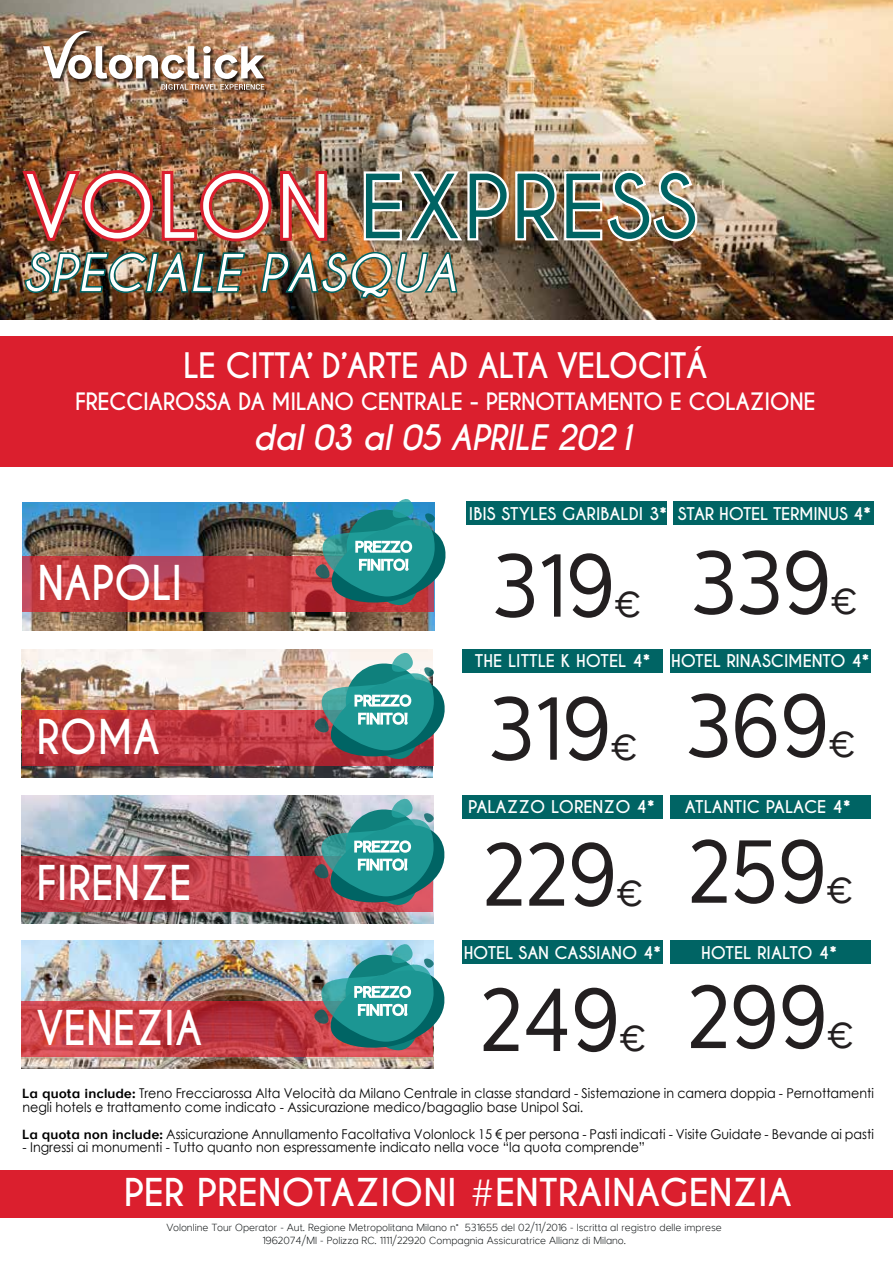
<style>
.page{position:relative;width:893px;height:1263px;background:#fff}
.page>*{position:absolute;margin:0;border:0;box-sizing:border-box;transform-origin:0 0}
.t1{font:90px "Larke Neue";color:#231f20;scale:.9 1}
.t2{font:700 85.5px "Caviar Dreams";color:#006464}
.t3{font:italic 700 49.5px "Caviar Dreams";color:#fff}
.t4{font:700 45px "Caviar Dreams";color:#fff;scale:.9 1}
.t5{font:37.5px "Larke Neue";color:#231f20;scale:.9 1}
.t6{font:700 36px "Caviar Dreams";color:#fff}
.t7{font:700 33px "Caviar Dreams";letter-spacing:-.025em;color:#fff}
.t8{font:italic 700 33px "Caviar Dreams";letter-spacing:-.025em;color:#fff}
.t9{font:700 22.5px "Caviar Dreams";letter-spacing:-.025em;color:#fff}
.t10{font:700 16.5px "Caviar Dreams";color:#fff}
.t11{font:700 16.5px "Caviar Dreams";letter-spacing:-.02em;color:#fff}
.t12{font:13.5px/13.5px "Century Gothic";color:#000;scale:.94 1}
.t13{font:100 10.5px/12.6px "Larke Neue";color:#131718;text-align:center}
.s1{color:#fff}
.s2{font-family:"Larke Neue";font-weight:700}
.s3{font-family:"Century Gothic";font-weight:400}
</style>
<div class="page">
<div style="left:0;top:1170px;width:893px;height:47px;background:#db1f2e"></div>
<div style="left:466px;top:501px;width:200px;height:24px;background:#006464"></div>
<div style="left:674px;top:501px;width:200px;height:24px;background:#006464"></div>
<img style="left:22px;top:503px;width:413px;height:127px">
<img style="left:0;top:0;width:893px;height:320px">
<div style="left:463px;top:649px;width:200px;height:24px;background:#006464"></div>
<div style="left:670px;top:649px;width:200px;height:24px;background:#006464"></div>
<div style="left:463px;top:795px;width:200px;height:24px;background:#006464"></div>
<div style="left:670px;top:795px;width:200px;height:24px;background:#006464"></div>
<div style="left:463px;top:940px;width:200px;height:24px;background:#006464"></div>
<div style="left:670px;top:940px;width:200px;height:24px;background:#006464"></div>
<div style="left:1px;top:336px;width:892px;height:131px;background:#db1f2e"></div>
<svg style="left:22px;top:556px;width:412px;height:55px;background:#c03940"></svg>
<img style="left:42px;top:31px;width:228px;height:64px">
<img style="left:43px;top:31px;width:221px;height:59px">
<img style="left:20px;top:169px;width:253px;height:74px">
<img style="left:279px;top:170px;width:50px;height:72px">
<img style="left:363px;top:169px;width:335px;height:73px">
<img style="left:24px;top:251px;width:222px;height:43px">
<img style="left:260px;top:251px;width:198px;height:52px">
<svg style="left:315px;top:499px;width:131px;height:108px;background:#52929a"></svg>
<img style="left:22px;top:650px;width:410px;height:127px">
<svg style="left:22px;top:710px;width:411px;height:55px;background:#bf383f"></svg>
<svg style="left:315px;top:653px;width:130px;height:108px"></svg>
<img style="left:21px;top:795px;width:412px;height:128px">
<svg style="left:21px;top:856px;width:412px;height:55px;background:#be3d48"></svg>
<svg style="left:314px;top:799px;width:131px;height:108px;background:#629596"></svg>
<img style="left:21px;top:941px;width:412px;height:127px">
<svg style="left:21px;top:1001px;width:412px;height:56px;background:#c53d44"></svg>
<svg style="left:314px;top:944px;width:131px;height:108px;background:#669ea0"></svg>
<h2 class="t2" style="left:23px;top:155px;width:677px"><span class="s1">VOLON</span> EXPRESS</h2>
<h3 class="t3" style="left:23px;top:243px;width:437px">SPECIALE PASQUA</h3>
<h3 class="t7" style="left:183px;top:346px;width:526px">LE CITTA’ D’ARTE AD ALTA VELOCITÁ</h3>
<h3 class="t9" style="left:75px;top:388px;width:742px">FRECCIAROSSA DA MILANO CENTRALE - PERNOTTAMENTO E COLAZIONE</h3>
<h3 class="t8" style="left:253px;top:418px;width:386px">dal 03 al 05 APRILE 2021</h3>
<h3 class="t4" style="left:37px;top:556px;width:163px">NAPOLI</h3>
<h3 class="t4" style="left:37px;top:710px;width:139px">ROMA</h3>
<h3 class="t4" style="left:36px;top:856px;width:174px">FIRENZE</h3>
<h3 class="t4" style="left:36px;top:1001px;width:186px">VENEZIA</h3>
<p class="t10" style="left:469px;top:503px;width:200px">IBIS STYLES GARIBALDI 3*</p>
<p class="t11" style="left:678px;top:503px;width:195px">STAR HOTEL TERMINUS 4*</p>
<h1 class="t1" style="left:492px;top:530px;width:138px">319</h1>
<h3 class="t5" style="left:615px;top:581px;width:30px">€</h3>
<h1 class="t1" style="left:691px;top:528px;width:157px">339</h1>
<h3 class="t5" style="left:831px;top:578px;width:30px">€</h3>
<p class="t10" style="left:475px;top:651px;width:177px">THE LITTLE K HOTEL 4*</p>
<p class="t10" style="left:671px;top:651px;width:200px">HOTEL RINASCIMENTO 4*</p>
<h1 class="t1" style="left:488px;top:673px;width:138px">319</h1>
<h1 class="t1" style="left:685px;top:671px;width:161px">369</h1>
<h3 class="t5" style="left:829px;top:721px;width:30px">€</h3>
<h3 class="t5" style="left:611px;top:724px;width:30px">€</h3>
<p class="t10" style="left:468px;top:797px;width:188px">PALAZZO LORENZO 4*</p>
<p class="t10" style="left:685px;top:797px;width:167px">ATLANTIC PALACE 4*</p>
<h1 class="t1" style="left:483px;top:819px;width:151px">229</h1>
<h1 class="t1" style="left:688px;top:816px;width:156px">259</h1>
<h3 class="t5" style="left:827px;top:867px;width:30px">€</h3>
<h3 class="t5" style="left:617px;top:870px;width:30px">€</h3>
<p class="t10" style="left:464px;top:942px;width:199px">HOTEL SAN CASSIANO 4*</p>
<p class="t10" style="left:701px;top:942px;width:137px">HOTEL RIALTO 4*</p>
<h1 class="t1" style="left:480px;top:965px;width:157px">249</h1>
<h1 class="t1" style="left:687px;top:962px;width:157px">299</h1>
<h3 class="t5" style="left:827px;top:1012px;width:30px">€</h3>
<h3 class="t5" style="left:620px;top:1015px;width:30px">€</h3>
<p class="t12" style="left:22px;top:1086px;width:907px"><span class="s2">La quota include:</span> Treno Frecciarossa Alta Velocità da Milano Centrale in classe standard - Sistemazione in camera doppia - Pernottamenti negli hotels e trattamento come indicato - Assicurazione medico/bagaglio base Unipol Sai.</p>
<p class="t12" style="left:22px;top:1127px;width:907px"><span class="s2">La quota non include:</span> Assicurazione Annullamento Facoltativa Volonlock 15 € per persona - Pasti indicati - Visite Guidate - Bevande ai pasti</p>
<p class="t12" style="left:22px;top:1140px;width:664px">- Ingressi ai monumenti - Tutto quanto non espressamente indicato nella voce “la quota comprende”</p>
<h3 class="t6" style="left:124px;top:1171px;width:670px">PER PRENOTAZIONI <span class="s3">#</span>ENTRAINAGENZIA</h3>
<p class="t13" style="left:167px;top:1221px;width:557px">Volonline Tour Operator - Aut. Regione Metropolitana Milano n° 531655 del 02/11/2016 - Iscritta al registro delle imprese<br>1962074/MI - Polizza RC. 1111/22920 Compagnia Assicuratrice Allianz di Milano.</p>
</div>
